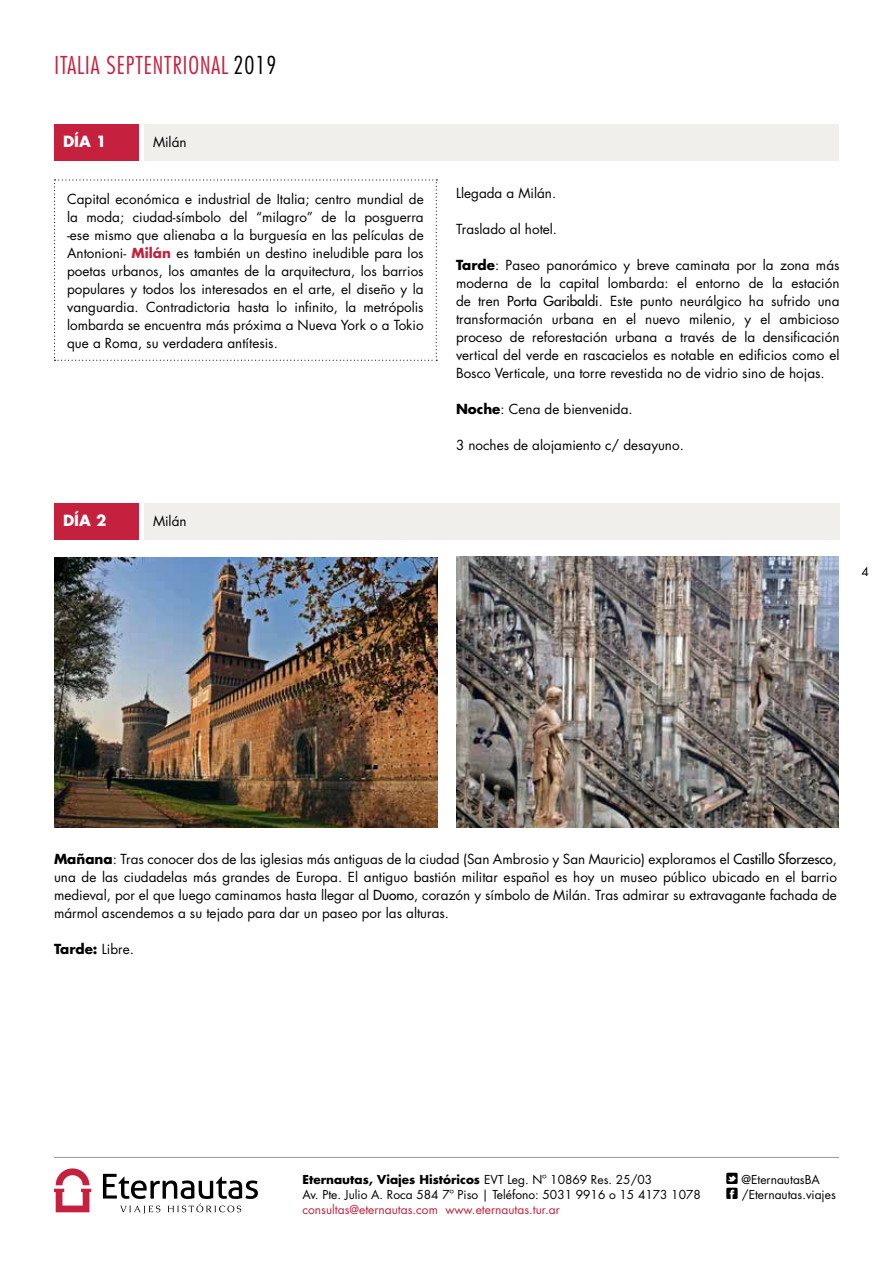
<style>
.page{position:relative;width:893px;height:1263px;background:#fff}
.page>*{position:absolute;margin:0;border:0;box-sizing:border-box;transform-origin:0 0}
.t1{font:300 condensed 24px "Futura Std";letter-spacing:.04em;color:#c5203d}
.t2{font:700 15px "Futura Std";color:#fff}
.t3{font:13.5px/18px "Futura Std";color:#000;text-align:justify}
.t4{font:700 13.5px "Futura Std";color:#000}
.t5{font:12px/15px "Futura Std";color:#000}
.t6{font:12px "Futura Std";color:#c5203d}
.s1{color:#000}
.s2{font-weight:700;color:#c5203d}
.s3{font-weight:700}
.s4{font-weight:500}
.s5{font-weight:400}
</style>
<div class="page">
<hr style="left:54px;top:1157px;width:785px;height:1px;background:#939598">
<svg style="left:54px;top:1168px;width:37px;height:44px"></svg>
<svg style="left:103px;top:1174px;width:155px;height:40px"></svg>
<div style="left:54px;top:124px;width:84px;height:36px;background:#c5203d"></div>
<div style="left:144px;top:124px;width:695px;height:36px;background:#f0efec"></div>
<img style="left:456px;top:556px;width:383px;height:272px">
<img style="left:54px;top:557px;width:383px;height:271px">
<div style="left:54px;top:504px;width:84px;height:36px;background:#c5203d"></div>
<div style="left:144px;top:504px;width:696px;height:36px;background:#f0efec"></div>
<svg style="left:54px;top:179px;width:383px;height:182px"></svg>
<h1 class="t1" style="left:54px;top:51px;width:223px">ITALIA SEPTENTRIONAL <span class="s1">2019</span></h1>
<p class="t2" style="left:63px;top:131px;width:45px">DÍA 1</p>
<p class="t3" style="left:153px;top:133px;width:35px">Milán</p>
<p class="t3" style="left:67px;top:190px;width:358px">Capital económica e industrial de Italia; centro mundial de la moda; ciudad-símbolo del “milagro” de la posguerra -ese mismo que alienaba a la burguesía en las películas de Antonioni- <span class="s2">Milán</span> es también un destino ineludible para los poetas urbanos, los amantes de la arquitectura, los barrios populares y todos los interesados en el arte, el diseño y la vanguardia. Contradictoria hasta lo infinito, la metrópolis lombarda se encuentra más próxima a Nueva York o a Tokio que a Roma, su verdadera antítesis.</p>
<p class="t2" style="left:63px;top:511px;width:45px">DÍA 2</p>
<p class="t3" style="left:153px;top:512px;width:35px">Milán</p>
<p class="t3" style="left:456px;top:184px;width:102px">Llegada a Milán.</p>
<p class="t3" style="left:456px;top:220px;width:103px">Traslado al hotel.</p>
<p class="t3" style="left:456px;top:256px;width:385px"><span class="s3">Tarde</span>: Paseo panorámico y breve caminata por la zona más moderna de la capital lombarda: el entorno de la estación de tren <span class="s4">Porta Garibaldi</span>. Este punto neurálgico ha sufrido una transformación urbana en el nuevo milenio, y el ambicioso proceso de reforestación urbana a través de la densificación vertical del verde en rascacielos es notable en edificios como el Bosco Verticale, una torre revestida no de vidrio sino de hojas.</p>
<p class="t3" style="left:456px;top:400px;width:178px"><span class="s3">Noche</span>: Cena de bienvenida.</p>
<p class="t3" style="left:456px;top:436px;width:229px">3 noches de alojamiento c/ desayuno.</p>
<p class="t5" style="left:861px;top:564px;width:9px">4</p>
<p class="t3" style="left:54px;top:850px;width:784px"><span class="s3">Mañana</span>: Tras conocer dos de las iglesias más antiguas de la ciudad (San Ambrosio y San Mauricio) exploramos el <span class="s4">Castillo Sforzesco</span>, una de las ciudadelas más grandes de Europa. El antiguo bastión militar español es hoy un museo público ubicado en el barrio medieval, por el que luego caminamos hasta llegar al <span class="s4">Duomo</span>, corazón y símbolo de Milán. Tras admirar su extravagante fachada de mármol ascendemos a su tejado para dar un paseo por las alturas.</p>
<p class="t4" style="left:54px;top:940px;width:81px">Tarde: <span class="s5">Libre.</span></p>
<p class="t5" style="left:302px;top:1172px;width:400px"><span class="s3">Eternautas, Viajes Históricos</span> EVT Leg. Nº 10869 Res. 25/03<br>Av. Pte. Julio A. Roca 584 7º Piso | Teléfono: 5031 9916 o 15 4173 1078</p>
<p class="t6" style="left:302px;top:1202px;width:259px">consultas@eternautas.com www.eternautas.tur.ar</p>
<p class="t5" style="left:741px;top:1172px;width:80px">@EternautasBA</p>
<p class="t5" style="left:726px;top:1187px;width:111px">❑ /Eternautas.viajes</p>
</div>
